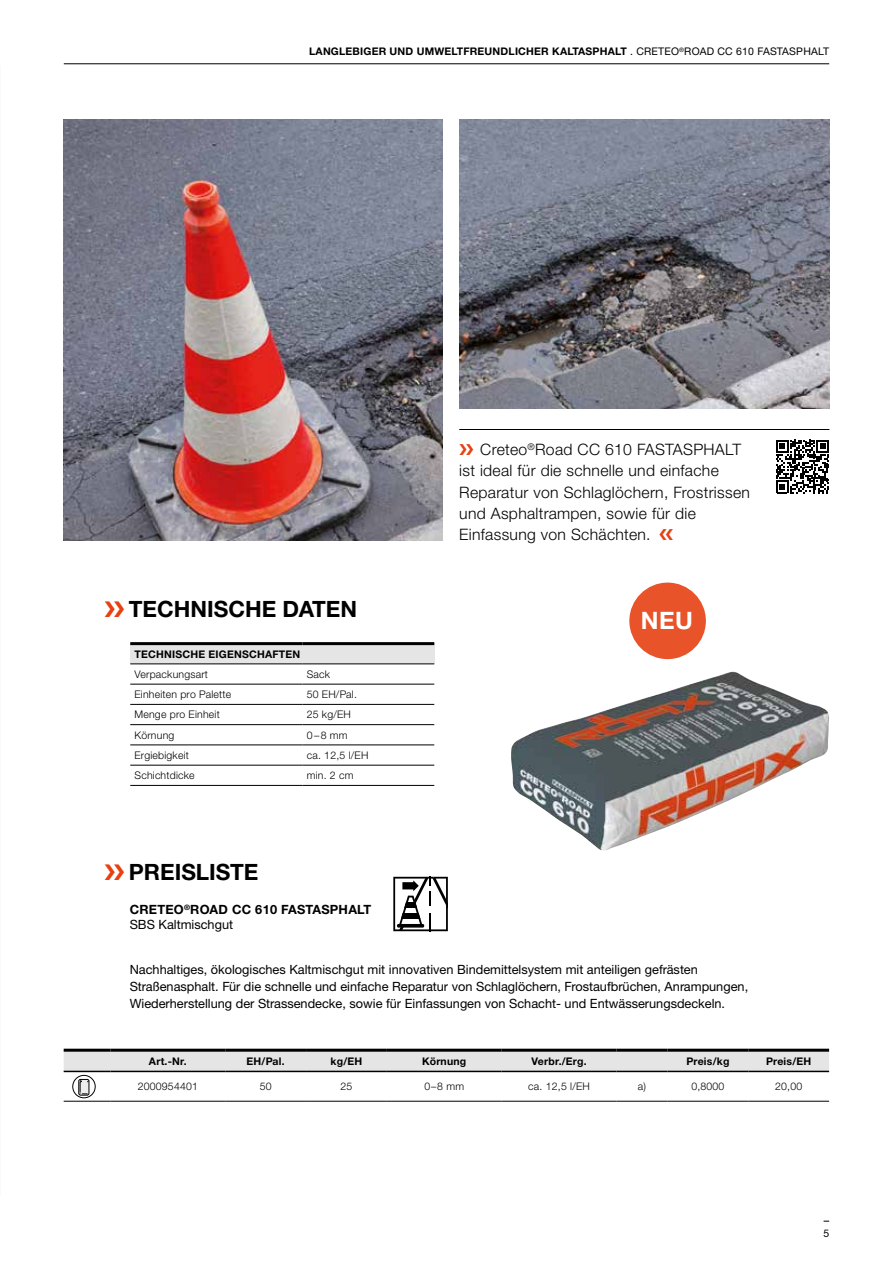
<style>
.page{position:relative;width:893px;height:1263px;background:#fff}
.page>*{position:absolute;margin:0;border:0;box-sizing:border-box;transform-origin:0 0}
.t1{font:700 24px "Helvetica Neue LTW1 G";color:#fff}
.t2{font:700 22.5px "Helvetica Neue LTW1 G";color:#000}
.t3{font:300 15.75px/21.3px "Helvetica Neue LTW1 G";letter-spacing:.02em;color:#000}
.t4{font:12.75px/17px "Helvetica Neue LTW1 G";color:#000}
.t5{font:700 12.75px/15px "Helvetica Neue LTW1 G";letter-spacing:.02em;color:#000}
.t6{font:300 10.5px "Helvetica Neue LTW1 G";letter-spacing:.02em;color:#000}
.t7{font:700 10.5px "Helvetica Neue LTW1 G";letter-spacing:.02em;color:#000}
.t8{font:10.5px "Helvetica Neue LTW1 G";color:#000}
.s1{font-weight:400}
</style>
<div class="page">
<img style="left:64px;top:119px;width:378px;height:421px">
<img style="left:459px;top:119px;width:370px;height:289px">
<div style="left:130px;top:644px;width:304px;height:20px;background:#e5e5e6"></div>
<hr style="left:130px;top:684px;width:172px;height:1px;background:#000">
<hr style="left:130px;top:704px;width:172px;height:1px;background:#000">
<hr style="left:130px;top:745px;width:172px;height:1px;background:#000">
<hr style="left:130px;top:724px;width:172px;height:1px;background:#000">
<hr style="left:130px;top:765px;width:172px;height:1px;background:#000">
<hr style="left:130px;top:785px;width:172px;height:1px;background:#000">
<hr style="left:302px;top:684px;width:132px;height:1px;background:#000">
<hr style="left:302px;top:704px;width:132px;height:1px;background:#000">
<hr style="left:302px;top:745px;width:132px;height:1px;background:#000">
<hr style="left:302px;top:724px;width:132px;height:1px;background:#000">
<hr style="left:302px;top:765px;width:132px;height:1px;background:#000">
<hr style="left:302px;top:785px;width:132px;height:1px;background:#000">
<hr style="left:130px;top:664px;width:172px;height:1px;background:#000">
<hr style="left:302px;top:664px;width:132px;height:1px;background:#000">
<hr style="left:130px;top:642px;width:172px;height:3px;background:#000">
<hr style="left:302px;top:642px;width:132px;height:3px;background:#000">
<div style="left:64px;top:1052px;width:765px;height:19px;background:#e5e5e6"></div>
<hr style="left:64px;top:1101px;width:46px;height:1px;background:#000">
<hr style="left:110px;top:1101px;width:115px;height:1px;background:#000">
<hr style="left:225px;top:1101px;width:81px;height:1px;background:#000">
<hr style="left:306px;top:1101px;width:81px;height:1px;background:#000">
<hr style="left:387px;top:1101px;width:115px;height:1px;background:#000">
<hr style="left:502px;top:1101px;width:114px;height:1px;background:#000">
<hr style="left:616px;top:1101px;width:51px;height:1px;background:#000">
<hr style="left:667px;top:1101px;width:81px;height:1px;background:#000">
<hr style="left:748px;top:1101px;width:81px;height:1px;background:#000">
<hr style="left:64px;top:1049px;width:46px;height:3px;background:#000">
<hr style="left:110px;top:1049px;width:115px;height:3px;background:#000">
<hr style="left:225px;top:1049px;width:81px;height:3px;background:#000">
<hr style="left:306px;top:1049px;width:81px;height:3px;background:#000">
<hr style="left:387px;top:1049px;width:115px;height:3px;background:#000">
<hr style="left:502px;top:1049px;width:114px;height:3px;background:#000">
<hr style="left:616px;top:1049px;width:51px;height:3px;background:#000">
<hr style="left:667px;top:1049px;width:81px;height:3px;background:#000">
<hr style="left:748px;top:1049px;width:81px;height:3px;background:#000">
<hr style="left:64px;top:1071px;width:46px;height:1px;background:#000">
<hr style="left:110px;top:1071px;width:115px;height:1px;background:#000">
<hr style="left:225px;top:1071px;width:81px;height:1px;background:#000">
<hr style="left:306px;top:1071px;width:81px;height:1px;background:#000">
<hr style="left:387px;top:1071px;width:115px;height:1px;background:#000">
<hr style="left:502px;top:1071px;width:114px;height:1px;background:#000">
<hr style="left:616px;top:1071px;width:51px;height:1px;background:#000">
<hr style="left:667px;top:1071px;width:81px;height:1px;background:#000">
<hr style="left:748px;top:1071px;width:81px;height:1px;background:#000">
<svg style="left:73px;top:1075px;width:22px;height:23px"></svg>
<div style="left:73px;top:1075px;width:22px;height:23px;border:1px solid #000;border-radius:50%"></div>
<svg style="left:78px;top:1079px;width:11px;height:16px"></svg>
<img style="left:511px;top:672px;width:318px;height:179px">
<hr style="left:459px;top:429px;width:370px;height:1px;background:#000">
<svg style="left:776px;top:440px;width:53px;height:53px"></svg>
<svg style="left:393px;top:877px;width:55px;height:54px"></svg>
<div style="left:401px;top:913px;width:19px;height:5px;background:#000"></div>
<svg style="left:401px;top:902px;width:19px;height:6px"></svg>
<div style="left:629px;top:583px;width:77px;height:76px;background:#e95329;border-radius:50%"></div>
<hr style="left:64px;top:63px;width:765px;height:1px;background:#000">
<p class="t7" style="left:309px;top:45px;width:521px">LANGLEBIGER UND UMWELTFREUNDLICHER KALTASPHALT <span class="s1">. CRETEO</span><sup>®</sup><span class="s1">ROAD CC 610 FASTASPHALT</span></p>
<h2 class="t2" style="left:129px;top:595px;width:230px">TECHNISCHE DATEN</h2>
<p class="t7" style="left:135px;top:647px;width:167px">TECHNISCHE EIGENSCHAFTEN</p>
<p class="t6" style="left:135px;top:668px;width:75px">Verpackungsart</p>
<p class="t6" style="left:307px;top:668px;width:25px">Sack</p>
<p class="t6" style="left:135px;top:688px;width:98px">Einheiten pro Palette</p>
<p class="t6" style="left:307px;top:688px;width:52px">50 EH/Pal.</p>
<p class="t6" style="left:135px;top:708px;width:87px">Menge pro Einheit</p>
<p class="t6" style="left:307px;top:708px;width:46px">25 kg/EH</p>
<p class="t6" style="left:135px;top:728px;width:41px">Körnung</p>
<p class="t6" style="left:307px;top:728px;width:42px">0–8 mm</p>
<p class="t6" style="left:135px;top:749px;width:56px">Ergiebigkeit</p>
<p class="t6" style="left:307px;top:749px;width:63px">ca. 12,5 l/EH</p>
<p class="t6" style="left:135px;top:769px;width:62px">Schichtdicke</p>
<p class="t6" style="left:307px;top:769px;width:48px">min. 2 cm</p>
<h2 class="t2" style="left:129px;top:858px;width:131px">PREISLISTE</h2>
<p class="t3" style="left:459px;top:439px;width:292px;text-indent:21px">Creteo<sup>®</sup>Road CC 610 FASTASPHALT ist ideal für die schnelle und einfache Reparatur von Schlaglöchern, Frostrissen und Asphaltrampen, sowie für die Einfassung von Schächten.</p>
<h1 class="t1" style="left:641px;top:606px;width:54px">NEU</h1>
<p class="t5" style="left:130px;top:902px;width:243px">CRETEO<sup>®</sup>ROAD CC 610 FASTASPHALT<br><span class="s1">SBS Kaltmischgut</span></p>
<p class="t4" style="left:130px;top:961px;width:620px">Nachhaltiges, ökologisches Kaltmischgut mit innovativen Bindemittelsystem mit anteiligen gefrästen<br>Straßenasphalt. Für die schnelle und einfache Reparatur von Schlaglöchern, Frostaufbrüchen, Anrampungen,<br>Wiederherstellung der Strassendecke, sowie für Einfassungen von Schacht- und Entwässerungsdeckeln.</p>
<p class="t7" style="left:149px;top:1054px;width:39px">Art.-Nr.</p>
<p class="t7" style="left:247px;top:1054px;width:40px">EH/Pal.</p>
<p class="t7" style="left:331px;top:1054px;width:33px">kg/EH</p>
<p class="t7" style="left:422px;top:1054px;width:46px">Körnung</p>
<p class="t7" style="left:531px;top:1054px;width:57px">Verbr./Erg.</p>
<p class="t7" style="left:686px;top:1054px;width:45px">Preis/kg</p>
<p class="t7" style="left:766px;top:1054px;width:47px">Preis/EH</p>
<p class="t6" style="left:138px;top:1080px;width:62px">2000954401</p>
<p class="t6" style="left:260px;top:1080px;width:13px">50</p>
<p class="t6" style="left:340px;top:1080px;width:13px">25</p>
<p class="t6" style="left:424px;top:1080px;width:41px">0–8 mm</p>
<p class="t6" style="left:528px;top:1080px;width:63px">ca. 12,5 l/EH</p>
<p class="t6" style="left:638px;top:1080px;width:10px">a)</p>
<p class="t6" style="left:691px;top:1080px;width:35px">0,8000</p>
<p class="t6" style="left:775px;top:1080px;width:29px">20,00</p>
<p class="t8" style="left:823px;top:1227px;width:7px">5</p>
</div>
